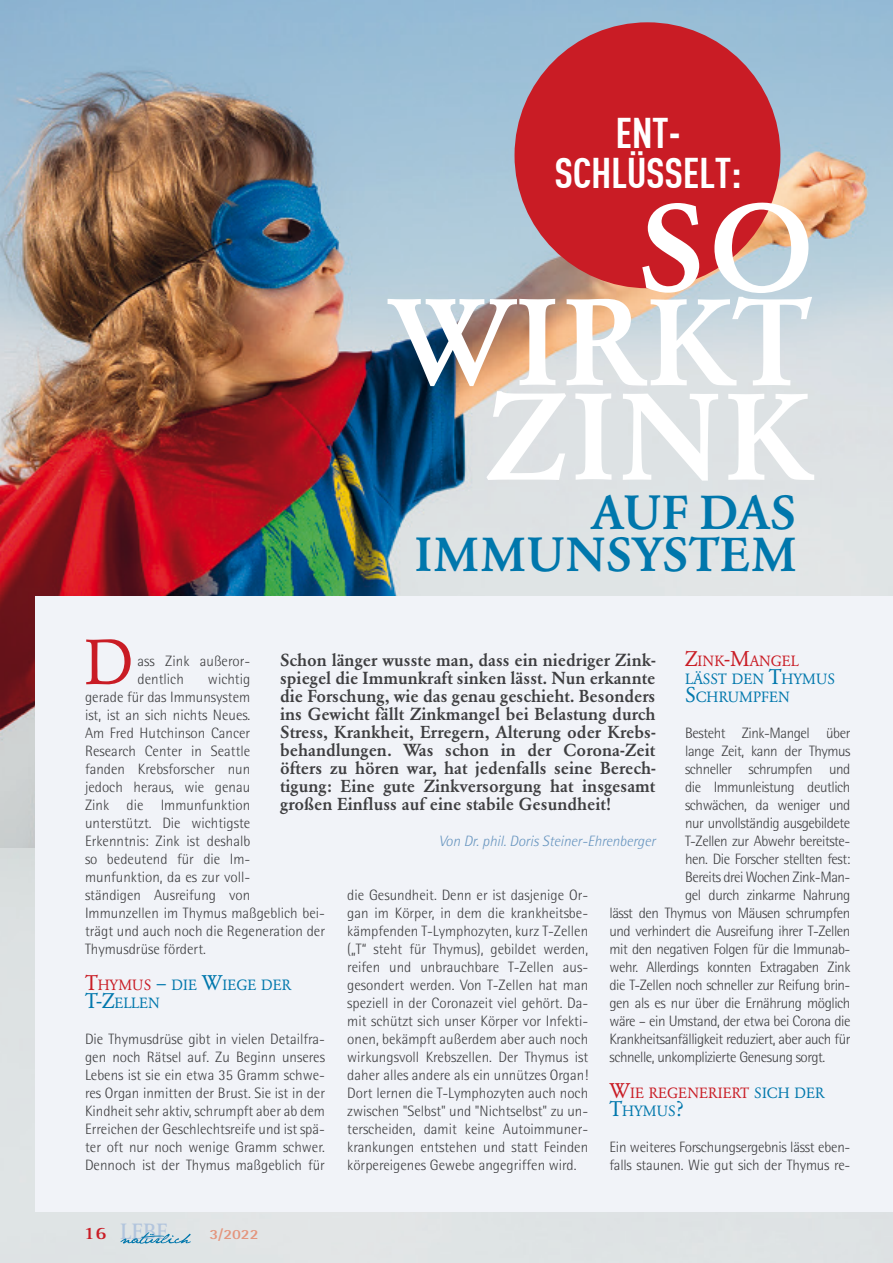
<style>
.page{position:relative;width:893px;height:1263px;background:#fff}
.page>*{position:absolute;margin:0;border:0;box-sizing:border-box;transform-origin:0 0}
.fließtext{font:500 121.5px/94.5px "Garamond BQ";letter-spacing:.025em;color:#fff;text-align:right}
.t1{font:63px "Garamond BQ";color:#c91c25}
.fließtext-2{font:500 47.25px/42px "Garamond BQ";letter-spacing:.005em;color:#0077ac;text-align:right}
.fließtext-3{font:700 42px "DIN Cond";letter-spacing:-.01em;color:#fff}
.t2{font:700 23.1px "Rotis Serif";color:#b2c5dd;scale:.91 1}
.fließtext-4{font:500 17.25px/18px "Garamond BQ";color:#3e3e40;text-align:justify}
.fließtext-5{font:300 15px/18px "AT Rotis Semi Sans";letter-spacing:-.03em;color:#3e3e40;text-align:justify}
.fließtext-6{font:300 15px/18px "AT Rotis Semi Sans";color:#3e3e40}
.fließtext-7{font:italic 300 15px "AT Rotis Semi Sans";letter-spacing:-.005em;color:#6996c0}
.fließtext-8{font:14.7px/18px "Garamond BQ";letter-spacing:.015em;color:#0077ac}
.fließtext-9{font:14.7px/18px "Garamond BQ";letter-spacing:.015em;color:#c91c25}
.t3{font:700 14.1px "AT Rotis Semi Sans";color:#e4957d;scale:1.18 1}
.s1{font-size:21px;color:#c91c25}
.s2{color:#c91c25}
.s3{font-size:21px}
.s4{color:#0077ac}
.s5{font-size:21px;color:#0077ac}
.s6{font-size:17.85px;color:#c91c25}
</style>
<div class="page">
<img style="left:0;top:0;width:893px;height:1263px">
<div style="left:35px;top:596px;width:858px;height:616px;background:#f1f3f8"></div>
<svg style="left:120px;top:1232px;width:71px;height:12px"></svg>
<div style="left:514px;top:22px;width:266px;height:266px;background:#c91c25;border-radius:50%"></div>
<p class="fließtext-3" style="left:615px;top:107px;width:67px">ENT-</p>
<p class="fließtext-3" style="left:554px;top:148px;width:189px">SCHLÜSSELT:</p>
<p class="fließtext" style="left:638px;top:203px;width:177px">SO</p>
<p class="fließtext" style="left:387px;top:297px;width:428px">WIRKT<br>ZINK</p>
<p class="fließtext-2" style="left:415px;top:492px;width:383px">AUF DAS<br>IMMUNSYSTEM</p>
<p class="t1" style="left:84px;top:626px;width:51px">D</p>
<p class="fließtext-8" style="left:685px;top:652px;width:152px"><span class="s1">Z</span><span class="s2">INK</span><span class="s1">-M</span><span class="s2">ANGEL<br></span>LÄSST DEN <span class="s3">T</span>HYMUS<br><span class="s3">S</span>CHRUMPFEN</p>
<p class="fließtext-5" style="left:685px;top:724px;width:167px">Besteht Zink-Mangel über</p>
<p class="fließtext-5" style="left:685px;top:742px;width:167px">lange Zeit, kann der Thymus</p>
<p class="fließtext-5" style="left:685px;top:760px;width:167px">schneller schrumpfen und</p>
<p class="fließtext-5" style="left:685px;top:778px;width:167px">die Immunleistung deutlich</p>
<p class="fließtext-5" style="left:685px;top:796px;width:167px">schwächen, da weniger und</p>
<p class="fließtext-5" style="left:685px;top:814px;width:167px">nur unvollständig ausgebildete</p>
<p class="fließtext-5" style="left:685px;top:832px;width:167px">T-Zellen zur Abwehr bereitste-</p>
<p class="fließtext-5" style="left:685px;top:850px;width:167px">hen. Die Forscher stellten fest:</p>
<p class="fließtext-5" style="left:685px;top:868px;width:167px">Bereits drei Wochen Zink-Man-</p>
<p class="fließtext-5" style="left:685px;top:886px;width:167px">gel durch zinkarme Nahrung</p>
<p class="fließtext-5" style="left:609px;top:904px;width:242px">lässt den Thymus von Mäusen schrumpfen</p>
<p class="fließtext-5" style="left:609px;top:922px;width:242px">und verhindert die Ausreifung ihrer T-Zellen</p>
<p class="fließtext-5" style="left:609px;top:940px;width:242px">mit den negativen Folgen für die Immunab-</p>
<p class="fließtext-5" style="left:609px;top:958px;width:242px">wehr. Allerdings konnten Extragaben Zink</p>
<p class="fließtext-5" style="left:609px;top:976px;width:242px">die T-Zellen noch schneller zur Reifung brin-</p>
<p class="fließtext-5" style="left:609px;top:994px;width:242px">gen als es nur über die Ernährung möglich</p>
<p class="fließtext-5" style="left:609px;top:1012px;width:242px">wäre – ein Umstand, der etwa bei Corona die</p>
<p class="fließtext-5" style="left:609px;top:1030px;width:242px">Krankheitsanfälligkeit reduziert, aber auch für</p>
<p class="fließtext-5" style="left:609px;top:1048px;width:217px">schnelle, unkomplizierte Genesung sorgt.</p>
<p class="fließtext-9" style="left:609px;top:1084px;width:217px"><span class="s3">W</span>IE REGENERIERT <span class="s4">SICH DER<br></span><span class="s5">T</span><span class="s4">HYMUS</span><span class="s5">?</span></p>
<p class="fließtext-5" style="left:609px;top:1138px;width:242px">Ein weiteres Forschungsergebnis lässt eben&shy;falls staunen. Wie gut sich der Thymus re-</p>
<p class="fließtext-4" style="left:280px;top:651px;width:377px">Schon länger wusste man, dass ein niedriger Zink&shy;spiegel die Immunkraft sinken lässt. Nun erkannte die Forschung, wie das genau geschieht. Besonders ins Gewicht fällt Zinkmangel bei Belastung durch Stress, Krankheit, Erregern, Alterung oder Krebs&shy;behandlungen. Was schon in der Corona-Zeit öfters zu hören war, hat jedenfalls seine Berech&shy;tigung: Eine gute Zinkversorgung hat insgesamt großen Einfluss auf eine stabile Gesundheit!</p>
<p class="fließtext-7" style="left:439px;top:832px;width:218px">Von Dr. phil. Doris Steiner-Ehrenberger</p>
<p class="fließtext-6" style="left:138px;top:652px;width:114px">ass Zink außeror&shy;dentlich</p>
<p class="fließtext-6" style="left:85px;top:670px;width:242px;text-indent:123px">wichtig<br>gerade für das Immunsystem<br>ist, ist an sich nichts Neues.<br>Am Fred Hutchinson Cancer<br>Research Center in Seattle<br>fanden Krebsforscher nun<br>jedoch heraus, wie genau<br>Zink die Immunfunktion<br>unterstützt. Die wichtigste<br>Erkenntnis: Zink ist deshalb<br>so bedeutend für die Im&shy;munfunktion, da es zur voll-<br>ständigen Ausreifung von<br>Immunzellen im Thymus maßgeblich bei&shy;trägt und auch noch die Regeneration der<br>Thymusdrüse fördert.</p>
<p class="fließtext-8" style="left:85px;top:976px;width:208px"><span class="s1">T</span><span class="s2">HYMUS</span> <span class="s3">–</span> DIE <span class="s3">W</span>IEGE DER<br><span class="s3">T-Z</span>ELLEN</p>
<p class="fließtext-5" style="left:85px;top:1030px;width:242px">Die Thymusdrüse gibt in vielen Detailfra&shy;gen noch Rätsel auf. Zu Beginn unseres Lebens ist sie ein etwa 35 Gramm schwe&shy;res Organ inmitten der Brust. Sie ist in der Kindheit sehr aktiv, schrumpft aber ab dem Erreichen der Geschlechtsreife und ist spä&shy;ter oft nur noch wenige Gramm schwer.<br>Dennoch ist der Thymus maßgeblich für</p>
<p class="fließtext-5" style="left:347px;top:886px;width:242px">die Gesundheit. Denn er ist dasjenige Or&shy;gan im Körper, in dem die krankheitsbe&shy;kämpfenden T-Lymphozyten, kurz T-Zellen („T“ steht für Thymus), gebildet werden, reifen und unbrauchbare T-Zellen aus&shy;gesondert werden. Von T-Zellen hat man speziell in der Coronazeit viel gehört. Da&shy;mit schützt sich unser Körper vor Infekti&shy;onen, bekämpft außerdem aber auch noch wirkungsvoll Krebszellen. Der Thymus ist daher alles andere als ein unnützes Organ!<br>Dort lernen die T-Lymphozyten auch noch zwischen "Selbst" und "Nichtselbst" zu un&shy;terscheiden, damit keine Autoimmuner&shy;krankungen entstehen und statt Feinden körpereigenes Gewebe angegriffen wird.</p>
<p class="t2" style="left:83px;top:1218px;width:94px"><span class="s6">16</span> LEBE</p>
<p class="t3" style="left:209px;top:1226px;width:43px">3/2022</p>
</div>
